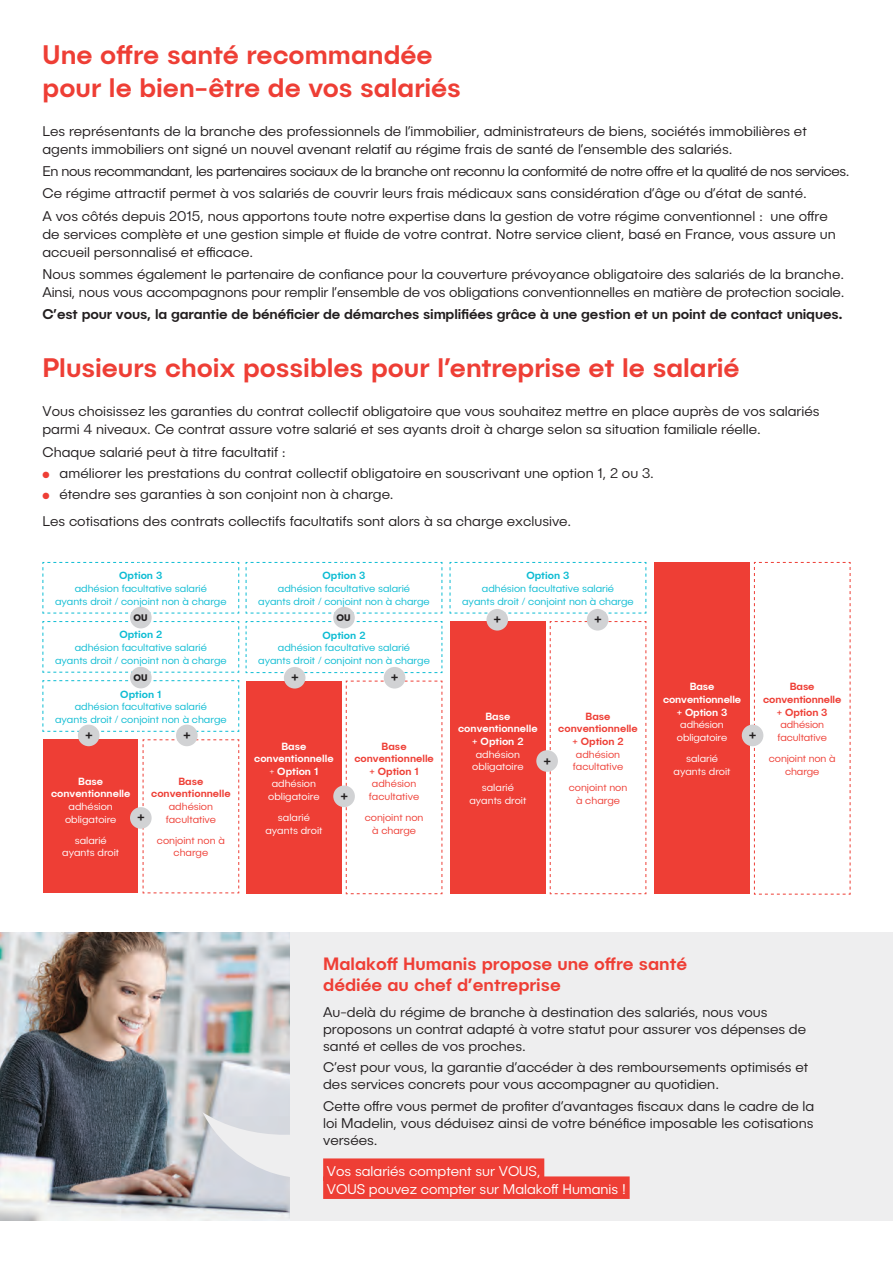
<style>
.page{position:relative;width:893px;height:1263px;background:#fff}
.page>*{position:absolute;margin:0;border:0;box-sizing:border-box;transform-origin:0 0}
.t1{font:500 27px/32.4px "Publica Sans";color:#ee3e35}
.t2{font:500 18px/21.6px "Publica Sans";color:#ee3e35}
.t3{font:700 14.4px "Publica Sans";color:#231f20}
.t4{font:300 14.25px/17.1px "Publica Sans";color:#231f20}
.t5{font:500 14.25px "Publica Sans";letter-spacing:-.01em;color:#231f20}
.t6{font:300 14.25px/18px "Publica Sans";color:#fff}
.t7{font:300 10.5px/12.6px "Publica Sans";color:#0dbcd3;text-align:center}
.t8{font:300 10.5px/12.6px "Publica Sans";color:#ee3e35}
.t9{font:300 10.5px/12.6px "Publica Sans";color:#fff;text-align:center}
.t10{font:500 10.5px/12.6px "Publica Sans";color:#fff;text-align:center}
.t11{font:500 10.5px/12.6px "Publica Sans";color:#ee3e35;text-align:center}
.t12{font:500 10.5px "Publica Sans";color:#0dbcd3}
.t13{font:700 9.6px "Publica Sans";color:#231f20}
.s1{color:#ee3e35}
.s2{font-weight:300}
</style>
<div class="page">
<div style="left:0;top:932px;width:893px;height:288px;background:#eeeeef"></div>
<div style="left:43px;top:740px;width:96px;height:153px;background:#ee3e35"></div>
<svg style="left:42px;top:562px;width:197px;height:52px"></svg>
<svg style="left:42px;top:621px;width:197px;height:52px"></svg>
<svg style="left:42px;top:680px;width:197px;height:52px"></svg>
<svg style="left:142px;top:739px;width:97px;height:155px"></svg>
<div style="left:130px;top:807px;width:22px;height:22px;background:#d1d2d4;border-radius:50%"></div>
<div style="left:78px;top:725px;width:21px;height:21px;background:#d1d2d4;border-radius:50%"></div>
<div style="left:176px;top:725px;width:22px;height:21px;background:#d1d2d4;border-radius:50%"></div>
<div style="left:130px;top:607px;width:22px;height:21px;background:#d1d2d4;border-radius:50%"></div>
<div style="left:130px;top:667px;width:22px;height:21px;background:#d1d2d4;border-radius:50%"></div>
<div style="left:246px;top:681px;width:96px;height:213px;background:#ee3e35"></div>
<svg style="left:345px;top:680px;width:98px;height:214px"></svg>
<svg style="left:245px;top:562px;width:198px;height:52px"></svg>
<svg style="left:245px;top:621px;width:198px;height:52px"></svg>
<div style="left:450px;top:621px;width:96px;height:273px;background:#ee3e35"></div>
<svg style="left:549px;top:621px;width:98px;height:273px"></svg>
<svg style="left:449px;top:562px;width:198px;height:52px"></svg>
<div style="left:654px;top:562px;width:96px;height:332px;background:#ee3e35"></div>
<svg style="left:754px;top:562px;width:97px;height:333px"></svg>
<div style="left:333px;top:607px;width:22px;height:21px;background:#d1d2d4;border-radius:50%"></div>
<div style="left:384px;top:667px;width:21px;height:21px;background:#d1d2d4;border-radius:50%"></div>
<div style="left:284px;top:667px;width:21px;height:21px;background:#d1d2d4;border-radius:50%"></div>
<div style="left:333px;top:785px;width:22px;height:22px;background:#d1d2d4;border-radius:50%"></div>
<div style="left:536px;top:750px;width:22px;height:22px;background:#d1d2d4;border-radius:50%"></div>
<div style="left:742px;top:725px;width:21px;height:21px;background:#d1d2d4;border-radius:50%"></div>
<div style="left:587px;top:609px;width:21px;height:21px;background:#d1d2d4;border-radius:50%"></div>
<div style="left:486px;top:609px;width:22px;height:21px;background:#d1d2d4;border-radius:50%"></div>
<img style="left:0;top:932px;width:289px;height:288px">
<svg style="left:202px;top:1112px;width:88px;height:82px"></svg>
<div style="left:323px;top:1158px;width:221px;height:23px;background:#ee3e35"></div>
<div style="left:323px;top:1176px;width:307px;height:23px;background:#ee3e35"></div>
<h1 class="t1" style="left:43px;top:38px;width:420px">Une offre santé recommandée pour le bien-être de vos salariés</h1>
<p class="t4" style="left:43px;top:122px;width:766px;line-height:18px">Les représentants de la branche des professionnels de l’immobilier, administrateurs de biens, sociétés immobilières et agents immobiliers ont signé un nouvel avenant relatif au régime frais de santé de l’ensemble des salariés.</p>
<p class="t4" style="left:43px;top:160px;width:808px;line-height:22.2px">En nous recommandant, les partenaires sociaux de la branche ont reconnu la conformité de notre offre et la qualité de nos services.<br>Ce régime attractif permet à vos salariés de couvrir leurs frais médicaux sans considération d’âge ou d’état de santé.<br>A vos côtés depuis 2015, nous apportons toute notre expertise dans la gestion de votre régime conventionnel : une offre</p>
<p class="t4" style="left:43px;top:224px;width:795px;line-height:18px">de services complète et une gestion simple et fluide de votre contrat. Notre service client, basé en France, vous assure un accueil personnalisé et efficace.</p>
<p class="t4" style="left:43px;top:265px;width:803px;line-height:18px">Nous sommes également le partenaire de confiance pour la couverture prévoyance obligatoire des salariés de la branche.<br>Ainsi, nous vous accompagnons pour remplir l’ensemble de vos obligations conventionnelles en matière de protection sociale.</p>
<p class="t5" style="left:43px;top:305px;width:802px">C’est pour vous, la garantie de bénéficier de démarches simplifiées grâce à une gestion et un point de contact uniques.</p>
<h1 class="t1" style="left:43px;top:350px;width:699px">Plusieurs choix possibles pour l’entreprise et le salarié</h1>
<p class="t4" style="left:43px;top:402px;width:778px;line-height:18px">Vous choisissez les garanties du contrat collectif obligatoire que vous souhaitez mettre en place auprès de vos salariés parmi 4 niveaux. Ce contrat assure votre salarié et ses ayants droit à charge selon sa situation familiale réelle.</p>
<p class="t4" style="left:43px;top:443px;width:245px">Chaque salarié peut à titre facultatif :</p>
<p class="t4" style="left:43px;top:464px;width:613px"><span class="s1">●</span> améliorer les prestations du contrat collectif obligatoire en souscrivant une option 1, 2 ou 3.</p>
<p class="t4" style="left:43px;top:481px;width:530px;line-height:26.5px"><span class="s1">●</span> étendre ses garanties à son conjoint non à charge.<br>Les cotisations des contrats collectifs facultatifs sont alors à sa charge exclusive.</p>
<p class="t12" style="left:119px;top:569px;width:45px">Option 3</p>
<p class="t7" style="left:55px;top:582px;width:173px">adhésion facultative salarié<br>ayants droit / conjoint non à charge</p>
<p class="t12" style="left:119px;top:628px;width:44px">Option 2</p>
<p class="t7" style="left:55px;top:641px;width:173px">adhésion facultative salarié<br>ayants droit / conjoint non à charge</p>
<p class="t12" style="left:120px;top:687px;width:43px">Option 1</p>
<p class="t7" style="left:55px;top:700px;width:173px">adhésion facultative salarié<br>ayants droit / conjoint non à charge</p>
<p class="t13" style="left:133px;top:611px;width:16px">OU</p>
<p class="t13" style="left:133px;top:671px;width:16px">OU</p>
<p class="t3" style="left:85px;top:725px;width:9px">+</p>
<p class="t3" style="left:183px;top:725px;width:9px">+</p>
<p class="t10" style="left:51px;top:774px;width:81px">Base conventionnelle</p>
<p class="t9" style="left:65px;top:800px;width:53px">adhésion obligatoire</p>
<p class="t9" style="left:62px;top:833px;width:59px">salarié ayants droit</p>
<p class="t11" style="left:151px;top:774px;width:81px">Base conventionnelle</p>
<p class="t8" style="left:166px;top:800px;width:52px">adhésion facultative</p>
<p class="t8" style="left:157px;top:833px;width:69px;text-align:center">conjoint non à charge</p>
<p class="t3" style="left:137px;top:808px;width:9px">+</p>
<p class="t12" style="left:322px;top:569px;width:45px">Option 3</p>
<p class="t7" style="left:258px;top:582px;width:173px">adhésion facultative salarié<br>ayants droit / conjoint non à charge</p>
<p class="t12" style="left:323px;top:628px;width:44px">Option 2</p>
<p class="t7" style="left:258px;top:641px;width:173px">adhésion facultative salarié<br>ayants droit / conjoint non à charge</p>
<p class="t13" style="left:337px;top:611px;width:16px">OU</p>
<p class="t3" style="left:291px;top:668px;width:9px">+</p>
<p class="t3" style="left:391px;top:668px;width:9px">+</p>
<p class="t10" style="left:254px;top:739px;width:81px">Base conventionnelle <span class="s2">+</span> Option 1 <span class="s2">adhésion obligatoire</span></p>
<p class="t9" style="left:265px;top:811px;width:59px">salarié ayants droit</p>
<p class="t11" style="left:354px;top:739px;width:81px">Base conventionnelle + Option 1</p>
<p class="t8" style="left:369px;top:777px;width:52px">adhésion facultative</p>
<p class="t8" style="left:365px;top:811px;width:60px;text-align:center">conjoint non à charge</p>
<p class="t3" style="left:340px;top:786px;width:9px">+</p>
<p class="t12" style="left:526px;top:569px;width:45px">Option 3</p>
<p class="t7" style="left:462px;top:582px;width:173px">adhésion facultative salarié<br>ayants droit / conjoint non à charge</p>
<p class="t3" style="left:494px;top:610px;width:9px">+</p>
<p class="t3" style="left:594px;top:610px;width:9px">+</p>
<p class="t10" style="left:458px;top:709px;width:81px">Base conventionnelle + Option 2</p>
<p class="t9" style="left:472px;top:747px;width:53px">adhésion obligatoire</p>
<p class="t9" style="left:469px;top:781px;width:59px">salarié ayants droit</p>
<p class="t3" style="left:543px;top:751px;width:9px">+</p>
<p class="t11" style="left:558px;top:709px;width:81px">Base conventionnelle + Option 2</p>
<p class="t8" style="left:573px;top:747px;width:52px">adhésion facultative</p>
<p class="t8" style="left:569px;top:781px;width:60px;text-align:center">conjoint non à charge</p>
<p class="t10" style="left:663px;top:680px;width:80px">Base conventionnelle + Option 3</p>
<p class="t9" style="left:677px;top:718px;width:52px">adhésion obligatoire</p>
<p class="t9" style="left:673px;top:752px;width:59px">salarié ayants droit</p>
<p class="t11" style="left:763px;top:680px;width:80px">Base conventionnelle + Option 3</p>
<p class="t8" style="left:778px;top:718px;width:51px">adhésion facultative</p>
<p class="t8" style="left:769px;top:752px;width:68px;text-align:center">conjoint non à charge</p>
<p class="t3" style="left:749px;top:725px;width:9px">+</p>
<p class="t2" style="left:323px;top:952px;width:365px">Malakoff Humanis propose une offre santé dédiée au chef d’entreprise</p>
<p class="t4" style="left:323px;top:1003px;width:484px">Au-delà du régime de branche à destination des salariés, nous vous proposons un contrat adapté à votre statut pour assurer vos dépenses de santé et celles de vos proches.</p>
<p class="t4" style="left:323px;top:1058px;width:487px">C’est pour vous, la garantie d’accéder à des remboursements optimisés et des services concrets pour vous accompagner au quotidien.</p>
<p class="t4" style="left:323px;top:1097px;width:493px;text-align:justify">Cette offre vous permet de profiter d’avantages fiscaux dans le cadre de la loi Madelin, vous déduisez ainsi de votre bénéfice imposable les cotisations versées.</p>
<p class="t6" style="left:327px;top:1161px;width:300px">Vos salariés comptent sur VOUS,<br>VOUS pouvez compter sur Malakoff Humanis !</p>
</div>
